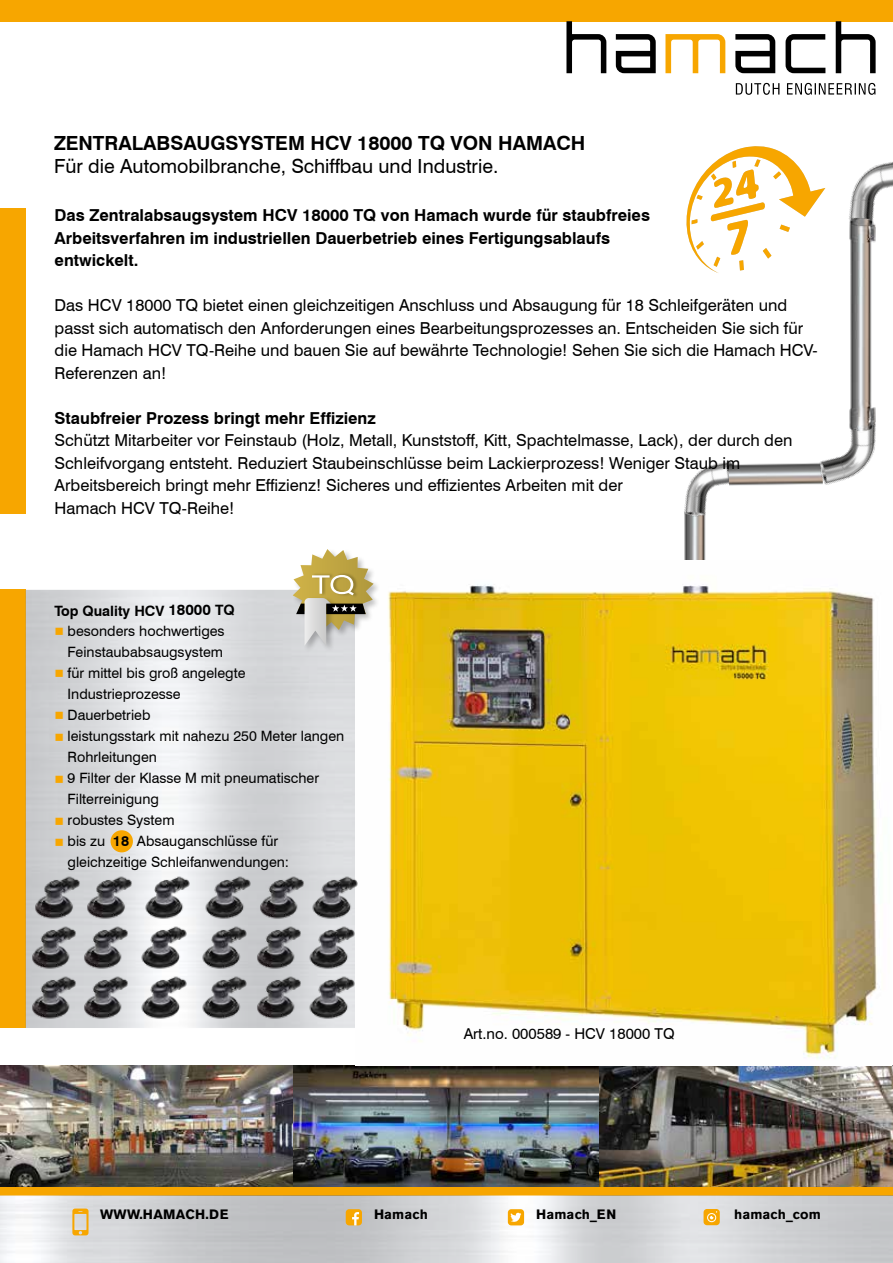
<style>
.page{position:relative;width:893px;height:1263px;background:#fff}
.page>*{position:absolute;margin:0;border:0;box-sizing:border-box;transform-origin:0 0}
.t1{font:19.5px "Swiss 721 BTWGL4";color:#000}
.t2{font:700 19.5px "Swiss 721 BTWGL4";color:#000}
.t3{font:16.5px/22.5px "Swiss 721 BTWGL4";color:#000}
.t4{font:700 16.5px/22.5px "Swiss 721 BTWGL4";color:#000}
.t5{font:15px "Swiss 721 BTWGL4";color:#000}
.t6{font:14.25px/21px "Swiss 721 BTWGL4";color:#000}
.t7{font:700 14.25px "Swiss 721 BTWGL4";color:#000}
.t8{font:700 13.5px "Akzidenz Grotesk Pro";letter-spacing:.01em;color:#000}
.s1{font-size:15px}
.s2{color:#f7a600}
.s3{font-weight:700}
</style>
<div class="page">
<div style="left:0;top:0;width:893px;height:21px;background:#f7a600"></div>
<div style="left:0;top:209px;width:26px;height:305px;background:#f7a600"></div>
<svg style="left:686px;top:146px;width:139px;height:127px"></svg>
<div style="left:0;top:590px;width:26px;height:438px;background:#f7a600"></div>
<svg style="left:735px;top:21px;width:141px;height:52px"></svg>
<svg style="left:665px;top:34px;width:60px;height:39px"></svg>
<svg style="left:566px;top:21px;width:90px;height:52px"></svg>
<svg style="left:736px;top:83px;width:139px;height:12px"></svg>
<img style="left:0;top:1065px;width:893px;height:198px">
<div style="left:0;top:1187px;width:893px;height:9px;background:#f7a600"></div>
<div style="left:346px;top:1209px;width:16px;height:16px;background:#f7a600;border-radius:3px"></div>
<svg style="left:352px;top:1212px;width:7px;height:13px"></svg>
<div style="left:508px;top:1209px;width:16px;height:16px;background:#f7a600;border-radius:3px"></div>
<svg style="left:510px;top:1213px;width:11px;height:9px"></svg>
<div style="left:703px;top:1209px;width:17px;height:16px;background:#f7a600;border-radius:3px"></div>
<svg style="left:707px;top:1211px;width:10px;height:11px"></svg>
<svg style="left:72px;top:1208px;width:17px;height:27px"></svg>
<img style="left:26px;top:590px;width:329px;height:438px">
<img style="left:684px;top:529px;width:22px;height:31px">
<img style="left:684px;top:462px;width:44px;height:67px">
<img style="left:728px;top:461px;width:74px;height:25px">
<img style="left:802px;top:443px;width:74px;height:42px">
<img style="left:851px;top:162px;width:42px;height:38px">
<img style="left:848px;top:200px;width:28px;height:243px">
<img style="left:388px;top:584px;width:489px;height:475px">
<div style="left:292px;top:548px;width:89px;height:90px;background:#000;opacity:.25"></div>
<div style="left:303px;top:596px;width:39px;height:58px;background:#d9dadd"></div>
<svg style="left:293px;top:549px;width:81px;height:97px"></svg>
<div style="left:111px;top:830px;width:22px;height:22px;background:#f7a600;border-radius:50%"></div>
<img style="left:87px;top:870px;width:46px;height:53px">
<img style="left:142px;top:870px;width:49px;height:53px">
<img style="left:201px;top:870px;width:50px;height:53px">
<img style="left:260px;top:870px;width:45px;height:53px">
<img style="left:308px;top:870px;width:50px;height:49px">
<img style="left:84px;top:919px;width:45px;height:51px">
<img style="left:138px;top:919px;width:50px;height:51px">
<img style="left:198px;top:919px;width:49px;height:51px">
<img style="left:257px;top:919px;width:45px;height:51px">
<img style="left:305px;top:919px;width:50px;height:51px">
<img style="left:84px;top:970px;width:45px;height:53px">
<img style="left:35px;top:870px;width:46px;height:53px">
<img style="left:32px;top:919px;width:45px;height:51px">
<img style="left:32px;top:970px;width:45px;height:53px">
<img style="left:138px;top:970px;width:50px;height:53px">
<img style="left:198px;top:970px;width:49px;height:53px">
<img style="left:257px;top:970px;width:45px;height:53px">
<img style="left:305px;top:970px;width:50px;height:53px">
<p class="t2" style="left:54px;top:130px;width:533px">ZENTRALABSAUGSYSTEM HCV 18000 TQ VON HAMACH</p>
<p class="t1" style="left:54px;top:152px;width:446px">Für die Automobilbranche, Schiffbau und Industrie.</p>
<p class="t4" style="left:55px;top:204px;width:597px">Das Zentralabsaugsystem HCV 18000 TQ von Hamach wurde für staubfreies<br>Arbeitsverfahren im industriellen Dauerbetrieb eines Fertigungsablaufs entwickelt.</p>
<p class="t3" style="left:55px;top:294px;width:764px">Das HCV 18000 TQ bietet einen gleichzeitigen Anschluss und Absaugung für 18 Schleifgeräten und passt sich automatisch den Anforderungen eines Bearbeitungsprozesses an. Entscheiden Sie sich für die Hamach HCV TQ-Reihe und bauen Sie auf bewährte Technologie! Sehen Sie sich die Hamach HCV-Referenzen an!</p>
<p class="t4" style="left:55px;top:406px;width:323px">Staubfreier Prozess bringt mehr Effizienz</p>
<p class="t3" style="left:55px;top:429px;width:739px">Schützt Mitarbeiter vor Feinstaub (Holz, Metall, Kunststoff, Kitt, Spachtelmasse, Lack), der durch den Schleifvorgang entsteht. Reduziert Staubeinschlüsse beim Lackierprozess! Weniger Staub im Arbeitsbereich bringt mehr Effizienz! Sicheres und effizientes Arbeiten mit der<br>Hamach HCV TQ-Reihe!</p>
<p class="t7" style="left:54px;top:600px;width:182px">Top Quality HCV <span class="s1">18000</span> TQ</p>
<p class="t6" style="left:54px;top:620px;width:172px;text-align:right"><span class="s2">▪</span> besonders hochwertiges<br>Feinstaubabsaugsystem</p>
<p class="t6" style="left:68px;top:662px;width:179px;text-indent:-13px"><span class="s2">▪</span> für mittel bis groß angelegte<br>Industrieprozesse</p>
<p class="t6" style="left:54px;top:704px;width:98px"><span class="s2">▪</span> Dauerbetrieb</p>
<p class="t6" style="left:68px;top:725px;width:278px;text-indent:-13px"><span class="s2">▪</span> leistungsstark mit nahezu 250 Meter langen<br>Rohrleitungen</p>
<p class="t6" style="left:68px;top:767px;width:253px;text-indent:-13px"><span class="s2">▪</span> 9 Filter der Klasse M mit pneumatischer<br>Filterreinigung</p>
<p class="t6" style="left:54px;top:809px;width:122px"><span class="s2">▪</span> robustes System</p>
<p class="t6" style="left:68px;top:830px;width:223px;text-indent:-13px"><span class="s2">▪</span> bis zu <span class="s3">18</span> Absauganschlüsse für gleichzeitige Schleifanwendungen:</p>
<p class="t5" style="left:464px;top:1024px;width:212px">Art.no. 000589 - HCV 18000 TQ</p>
<p class="t8" style="left:100px;top:1206px;width:130px">WWW.HAMACH.DE</p>
<p class="t8" style="left:374px;top:1206px;width:55px">Hamach</p>
<p class="t8" style="left:536px;top:1205px;width:82px">Hamach_EN</p>
<p class="t8" style="left:734px;top:1205px;width:88px">hamach_com</p>
</div>
